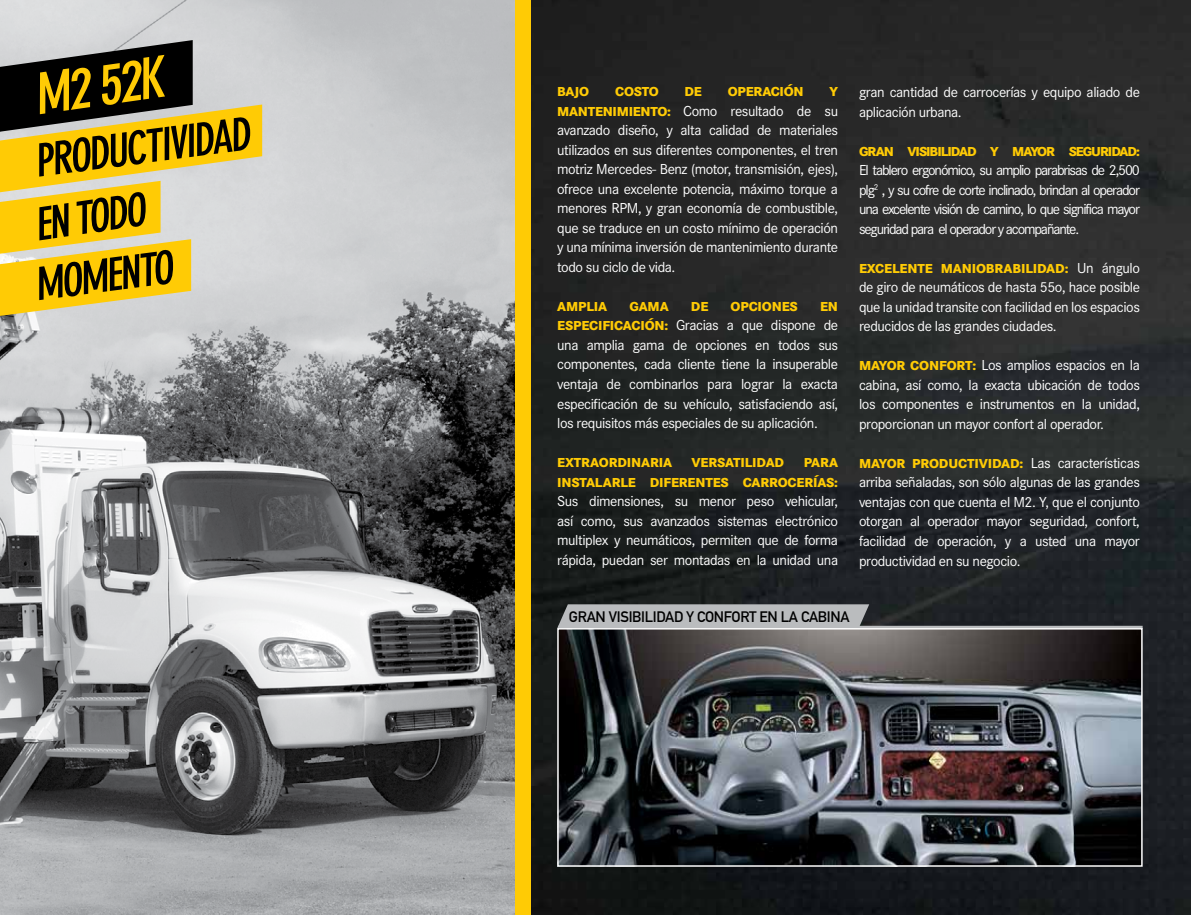
<style>
.page{position:relative;width:1191px;height:915px;background:#fff}
.page>*{position:absolute;margin:0;border:0;box-sizing:border-box;transform-origin:0 0}
.t1{font:italic 700 condensed 56.1px "DIN Neuzeit Grotesk Std";color:#ffcb05}
.t2{font:700 condensed 44.7px "DIN Neuzeit Grotesk Std";color:#000}
.t3{font:italic 700 condensed 44.55px "DIN Neuzeit Grotesk Std";color:#000}
.t4{font:15px/19.5px "Corporate S";letter-spacing:-.03em;color:#fff;text-align:justify}
.t5{font:15px "DIN Mittelschrift Std";letter-spacing:-.02em;color:#000}
.t6{font:800 13.5px/19.5px "Corporate S";letter-spacing:-.01em;color:#ffcb05;text-align:right}
.t7{font:800 13.5px "Corporate S";letter-spacing:-.075em;color:#ffcb05}
.s1{font-weight:800;font-size:13.5px;color:#ffcb05}
.s2{font-weight:400;font-size:15px;color:#fff}
</style>
<div class="page">
<img style="left:531px;top:0;width:660px;height:914px">
<svg style="left:557px;top:604px;width:312px;height:23px"></svg>
<hr style="left:558px;top:625px;width:584px;height:3px;background:#babcbe">
<img style="left:0;top:0;width:516px;height:914px">
<svg style="left:0;top:40px;width:262px;height:276px"></svg>
<div style="left:516px;top:0;width:15px;height:914px;background:#ffcb05"></div>
<img style="left:560px;top:630px;width:579px;height:233px">
<div style="left:557px;top:627px;width:585px;height:239px;border:2px solid #fff"></div>
<h1 class="t1" style="left:29px;top:63px;width:132px;rotate:-8deg">M2 52K</h1>
<h2 class="t2" style="left:32px;top:135px;width:219px;rotate:-7deg">PRODUCTIVIDAD</h2>
<h3 class="t3" style="left:31px;top:199px;width:113px;rotate:-8deg">ENTODO</h3>
<h2 class="t2" style="left:32px;top:258px;width:141px;rotate:-7deg">MOMENTO</h2>
<p class="t6" style="left:557px;top:82px;width:34px">BAJO</p>
<p class="t6" style="left:615px;top:82px;width:45px">COSTO</p>
<p class="t6" style="left:684px;top:82px;width:19px">DE</p>
<p class="t6" style="left:728px;top:82px;width:77px">OPERACIÓN</p>
<p class="t6" style="left:829px;top:82px;width:10px">Y</p>
<p class="t4" style="left:557px;top:101px;width:282px"><span class="s1">MANTENIMIENTO:</span> Como resultado de su avanzado diseño, y alta calidad de materiales utilizados en sus diferentes componentes, el tren motriz Mercedes- Benz (motor, transmisión, ejes), ofrece una excelente potencia, máximo torque a menores RPM, y gran economía de combustible, que se traduce en un costo mínimo de operación y una mínima inversión de mantenimiento durante todo su ciclo de vida.</p>
<p class="t6" style="left:557px;top:296px;width:51px">AMPLIA</p>
<p class="t6" style="left:629px;top:296px;width:41px">GAMA</p>
<p class="t6" style="left:691px;top:296px;width:19px">DE</p>
<p class="t6" style="left:730px;top:296px;width:69px">OPCIONES</p>
<p class="t6" style="left:820px;top:296px;width:9px">EN</p>
<p class="t4" style="left:557px;top:316px;width:282px"><span class="s1">ESPECIFICACIÓN:</span> Gracias a que dispone de una amplia gama de opciones en todos sus componentes, cada cliente tiene la insuperable ventaja de combinarlos para lograr la exacta especificación de su vehículo, satisfaciendo así, los requisitos más especiales de su aplicación.</p>
<p class="t6" style="left:557px;top:452px;width:116px">EXTRAORDINARIA</p>
<p class="t6" style="left:691px;top:452px;width:94px">VERSATILIDAD</p>
<p class="t6" style="left:557px;top:452px;width:282px">PARA<br>INSTALARLE DIFERENTES CARROCERÍAS:</p>
<p class="t4" style="left:557px;top:491px;width:282px">Sus dimensiones, su menor peso vehicular, así como, sus avanzados sistemas electrónico multiplex y neumáticos, permiten que de forma rápida, puedan ser montadas en la unidad una</p>
<p class="t4" style="left:859px;top:82px;width:282px">gran cantidad de carrocerías y equipo aliado de aplicación urbana.</p>
<p class="t7" style="left:859px;top:143px;width:282px">GRAN VISIBILIDAD Y MAYOR SEGURIDAD:</p>
<p class="t4" style="left:859px;top:160px;width:282px">El tablero ergonómico, su amplio parabrisas de 2,500 plg<sup>2</sup> , y su cofre de corte inclinado, brindan al operador una excelente visión de camino, lo que significa mayor seguridad para el operador y acompañante.</p>
<p class="t6" style="left:859px;top:258px;width:282px">EXCELENTE MANIOBRABILIDAD: <span class="s2">Un ángulo</span></p>
<p class="t4" style="left:859px;top:277px;width:282px">de giro de neumáticos de hasta 55o, hace posible que la unidad transite con facilidad en los espacios reducidos de las grandes ciudades.</p>
<p class="t4" style="left:859px;top:355px;width:282px"><span class="s1">MAYOR CONFORT:</span> Los amplios espacios en la cabina, así como, la exacta ubicación de todos los componentes e instrumentos en la unidad, proporcionan un mayor confort al operador.</p>
<p class="t6" style="left:859px;top:453px;width:282px">MAYOR PRODUCTIVIDAD: <span class="s2">Las características</span></p>
<p class="t4" style="left:859px;top:472px;width:282px">arriba señaladas, son sólo algunas de las grandes ventajas con que cuenta el M2. Y, que el conjunto otorgan al operador mayor seguridad, confort, facilidad de operación, y a usted una mayor productividad en su negocio.</p>
<p class="t5" style="left:569px;top:607px;width:282px">GRAN VISIBILIDAD Y CONFORT EN LA CABINA</p>
</div>
